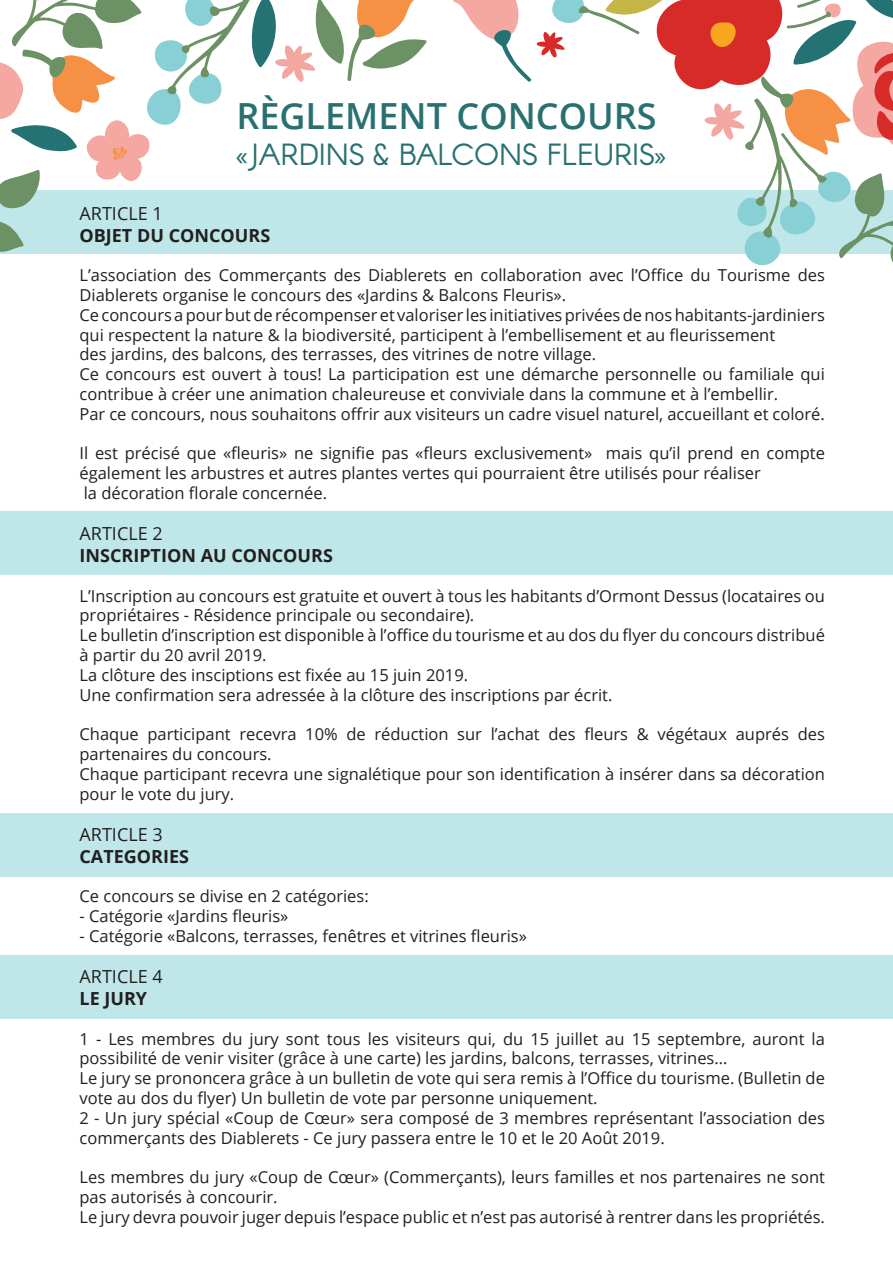
<style>
.page{position:relative;width:893px;height:1263px;background:#fff}
.page>*{position:absolute;margin:0;border:0;box-sizing:border-box;transform-origin:0 0}
.t1{font:600 36px "Open Sans";color:#297171}
.t2{font:30px "Arcon";color:#297171}
.t3{font:700 18px "Open Sans";color:#231f20}
.t4{font:18px "Open Sans";color:#231f20}
.t5{font:16.5px/19.8px "Open Sans";color:#231f20}
</style>
<div class="page">
<div style="left:0;top:955px;width:893px;height:63px;background:#bfe7e9"></div>
<div style="left:0;top:813px;width:893px;height:64px;background:#bfe7e9"></div>
<div style="left:0;top:511px;width:893px;height:64px;background:#bfe7e9"></div>
<div style="left:0;top:190px;width:893px;height:64px;background:#bfe7e9"></div>
<svg style="left:0;top:222px;width:24px;height:30px"></svg>
<svg style="left:453px;top:0;width:78px;height:82px"></svg>
<svg style="left:0;top:0;width:427px;height:209px"></svg>
<svg style="left:537px;top:0;width:356px;height:266px"></svg>
<p class="t1" style="left:236px;top:91px;width:422px">RÈGLEMENT CONCOURS</p>
<p class="t2" style="left:235px;top:135px;width:434px">«JARDINS &amp; BALCONS FLEURIS»</p>
<p class="t4" style="left:80px;top:201px;width:85px">ARTICLE 1</p>
<p class="t3" style="left:80px;top:222px;width:192px">OBJET DU CONCOURS</p>
<p class="t5" style="left:80px;top:265px;width:747px">L’association des Commerçants des Diablerets en collaboration avec l’Office du Tourisme des<br>Diablerets organise le concours des «Jardins &amp; Balcons Fleuris».</p>
<p class="t5" style="left:80px;top:304px;width:747px">Ce concours a pour but de récompenser et valoriser les initiatives privées de nos habitants-jardiniers qui respectent la nature &amp; la biodiversité, participent à l’embellisement et au fleurissement</p>
<p class="t5" style="left:80px;top:344px;width:518px">des jardins, des balcons, des terrasses, des vitrines de notre village.</p>
<p class="t5" style="left:80px;top:364px;width:747px">Ce concours est ouvert à tous! La participation est une démarche personnelle ou familiale qui contribue à créer une animation chaleureuse et conviviale dans la commune et à l’embellir.</p>
<p class="t5" style="left:80px;top:403px;width:747px">Par ce concours, nous souhaitons offrir aux visiteurs un cadre visuel naturel, accueillant et coloré.</p>
<p class="t5" style="left:80px;top:443px;width:747px">Il est précisé que «fleuris» ne signifie pas «fleurs exclusivement» mais qu’il prend en compte également les arbustres et autres plantes vertes qui pourraient être utilisés pour réaliser</p>
<p class="t5" style="left:84px;top:483px;width:245px">la décoration florale concernée.</p>
<p class="t4" style="left:80px;top:522px;width:85px">ARTICLE 2</p>
<p class="t3" style="left:80px;top:543px;width:255px">INSCRIPTION AU CONCOURS</p>
<p class="t5" style="left:80px;top:585px;width:747px">L’Inscription au concours est gratuite et ouvert à tous les habitants d’Ormont Dessus (locataires ou propriétaires - Résidence principale ou secondaire).</p>
<p class="t5" style="left:80px;top:625px;width:747px">Le bulletin d’inscription est disponible à l’office du tourisme et au dos du flyer du concours distribué à partir du 20 avril 2019.</p>
<p class="t5" style="left:80px;top:664px;width:390px">La clôture des insciptions est fixée au 15 juin 2019.</p>
<p class="t5" style="left:80px;top:684px;width:534px">Une confirmation sera adressée à la clôture des inscriptions par écrit.</p>
<p class="t5" style="left:80px;top:724px;width:747px">Chaque participant recevra 10% de réduction sur l’achat des fleurs &amp; végétaux auprés des partenaires du concours.</p>
<p class="t5" style="left:80px;top:763px;width:747px">Chaque participant recevra une signalétique pour son identification à insérer dans sa décoration pour le vote du jury.</p>
<p class="t4" style="left:80px;top:822px;width:85px">ARTICLE 3</p>
<p class="t3" style="left:80px;top:843px;width:111px">CATEGORIES</p>
<p class="t5" style="left:80px;top:886px;width:291px">Ce concours se divise en 2 catégories:</p>
<p class="t5" style="left:80px;top:906px;width:210px">- Catégorie «Jardins fleuris»</p>
<p class="t5" style="left:80px;top:925px;width:449px">- Catégorie «Balcons, terrasses, fenêtres et vitrines fleuris»</p>
<p class="t4" style="left:80px;top:964px;width:85px">ARTICLE 4</p>
<p class="t3" style="left:80px;top:986px;width:69px">LE JURY</p>
<p class="t5" style="left:80px;top:1028px;width:747px">1 - Les membres du jury sont tous les visiteurs qui, du 15 juillet au 15 septembre, auront la possibilité de venir visiter (grâce à une carte) les jardins, balcons, terrasses, vitrines…</p>
<p class="t5" style="left:80px;top:1068px;width:747px">Le jury se prononcera grâce à un bulletin de vote qui sera remis à l’Office du tourisme. (Bulletin de vote au dos du flyer) Un bulletin de vote par personne uniquement.</p>
<p class="t5" style="left:80px;top:1107px;width:747px">2 - Un jury spécial «Coup de Cœur» sera composé de 3 membres représentant l’association des commerçants des Diablerets - Ce jury passera entre le 10 et le 20 Août 2019.</p>
<p class="t5" style="left:80px;top:1167px;width:747px">Les membres du jury «Coup de Cœur» (Commerçants), leurs familles et nos partenaires ne sont pas autorisés à concourir.</p>
<p class="t5" style="left:80px;top:1206px;width:747px">Le jury devra pouvoir juger depuis l’espace public et n’est pas autorisé à rentrer dans les propriétés.</p>
</div>
